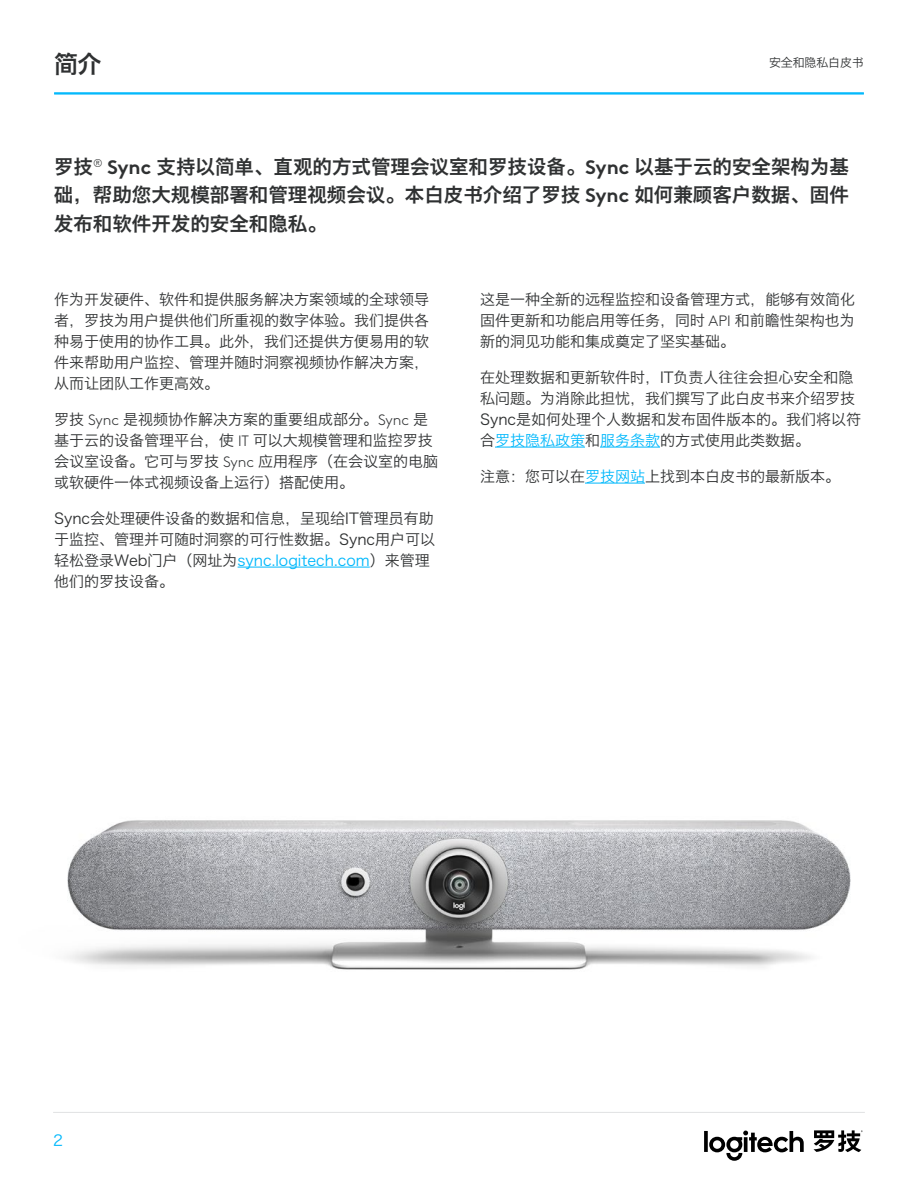
<style>
.page{position:relative;width:918px;height:1188px;background:#fff}
.page>*{position:absolute;margin:0;border:0;box-sizing:border-box;transform-origin:0 0}
.t1{font:24px "Hiragino Sans GB W6";color:#2f3132}
.t2{font:19.5px/28.5px "Hiragino Sans GB W6";color:#2f3132;text-align:justify}
.t3{font:15px/21px "Hiragino Sans GB W3";color:#2f3132}
.t4{font:15px "Hiragino Sans GB W3";color:#00b8fc}
.t5{font:12px "Hiragino Sans GB W3";letter-spacing:-.015em;color:#2f3132}
.s1{font-family:"Brown Pro";font-weight:700}
.s2{font-family:"Brown Pro";font-weight:300}
.s3{color:#00b8fc}
</style>
<div class="page">
<hr style="left:53px;top:1112px;width:812px;height:1px;background:#e1e2e3">
<svg style="left:704px;top:1131px;width:100px;height:30px"></svg>
<svg style="left:814px;top:1130px;width:49px;height:22px"></svg>
<hr style="left:54px;top:92px;width:810px;height:2px;background:#00b8fc">
<hr style="left:238px;top:567px;width:132px;height:1px;background:#00b8fc">
<hr style="left:495px;top:447px;width:90px;height:1px;background:#00b8fc">
<hr style="left:600px;top:447px;width:60px;height:1px;background:#00b8fc">
<hr style="left:585px;top:483px;width:60px;height:1px;background:#00b8fc">
<hr style="left:54px;top:93px;width:810px;height:2px;background:#00b8fc">
<img style="left:67px;top:820px;width:784px;height:150px">
<h1 class="t1" style="left:54px;top:48px;width:49px">简介</h1>
<p class="t5" style="left:769px;top:55px;width:96px">安全和隐私白皮书</p>
<h2 class="t2" style="left:54px;top:151px;width:797px">罗技<sup>®</sup> <span class="s1">Sync</span> 支持以简单、直观的方式管理会议室和罗技设备。<span class="s1">Sync</span> 以基于云的安全架构为基础，帮助您大规模部署和管理视频会议。本白皮书介绍了罗技 <span class="s1">Sync</span> 如何兼顾客户数据、固件发布和软件开发的安全和隐私。</h2>
<p class="t3" style="left:54px;top:288px;width:376px;text-align:justify">作为开发硬件、软件和提供服务解决方案领域的全球领导者，罗技为用户提供他们所重视的数字体验。我们提供各种易于使用的协作工具。此外，我们还提供方便易用的软件来帮助用户监控、管理并随时洞察视频协作解决方案，从而让团队工作更高效。</p>
<p class="t3" style="left:54px;top:408px;width:385px">罗技 <span class="s2">Sync</span> 是视频协作解决方案的重要组成部分。<span class="s2">Sync</span> 是基于云的设备管理平台，使 <span class="s2">IT</span> 可以大规模管理和监控罗技会议室设备。它可与罗技 <span class="s2">Sync</span> 应用程序（在会议室的电脑或软硬件一体式视频设备上运行）搭配使用。</p>
<p class="t3" style="left:54px;top:507px;width:383px">Sync会处理硬件设备的数据和信息，呈现给IT管理员有助于监控、管理并可随时洞察的可行性数据。Sync用户可以轻松登录Web门户（网址为<span class="s3">sync.logitech.com</span>）来管理他们的罗技设备。</p>
<p class="t3" style="left:480px;top:288px;width:376px;text-align:justify">这是一种全新的远程监控和设备管理方式，能够有效简化固件更新和功能启用等任务，同时 <span class="s2">API</span> 和前瞻性架构也为新的洞见功能和集成奠定了坚实基础。</p>
<p class="t3" style="left:480px;top:366px;width:383px">在处理数据和更新软件时，IT负责人往往会担心安全和隐私问题。为消除此担忧，我们撰写了此白皮书来介绍罗技<br>Sync是如何处理个人数据和发布固件版本的。我们将以符合<span class="s3">罗技隐私政策</span>和<span class="s3">服务条款</span>的方式使用此类数据。</p>
<p class="t3" style="left:480px;top:465px;width:361px">注意：您可以在<span class="s3">罗技网站</span>上找到本白皮书的最新版本。</p>
<p class="t4" style="left:53px;top:1131px;width:11px">2</p>
</div>
